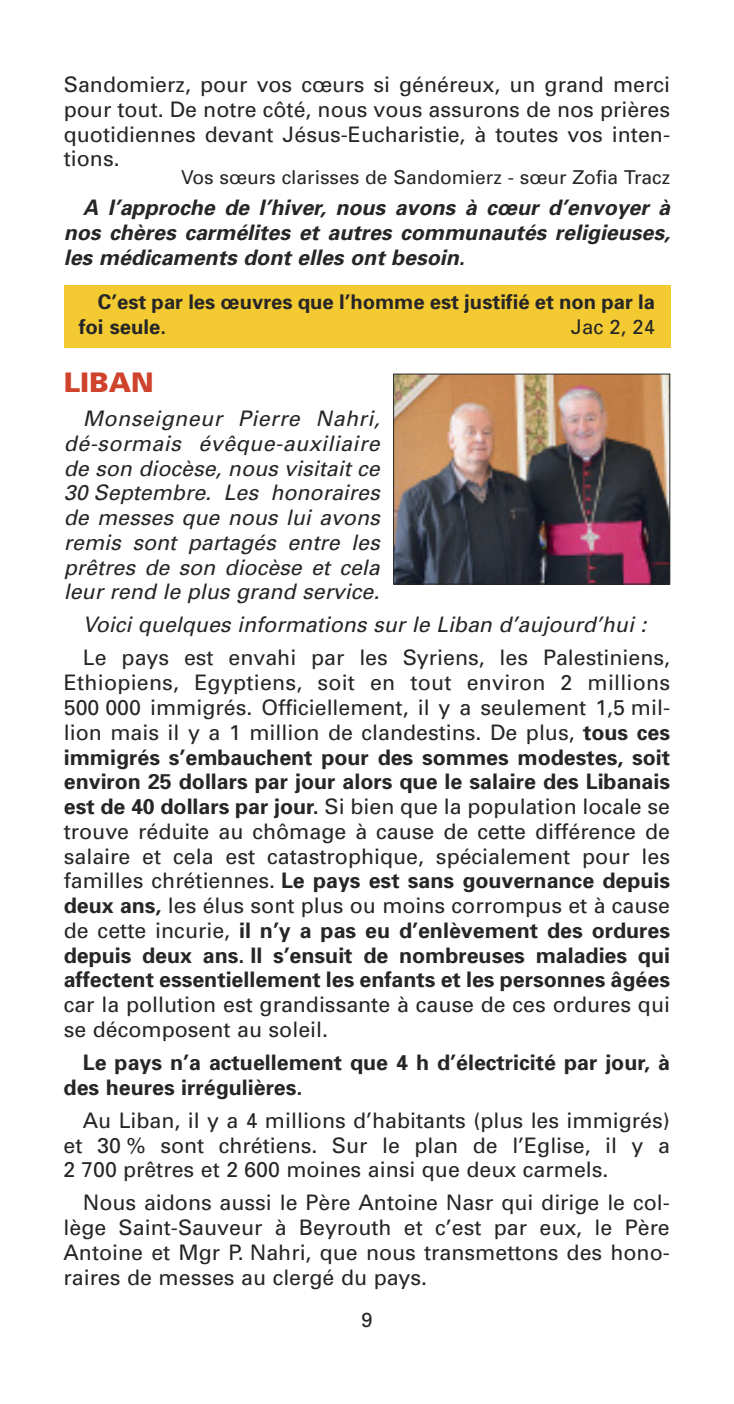
<style>
.page{position:relative;width:734px;height:1404px;background:#fff}
.page>*{position:absolute;margin:0;border:0;box-sizing:border-box;transform-origin:0 0}
.t1{font:900 27px "Univers";color:#cf422b}
.t2{font:21.38px/24.8px "Univers";color:#272627;text-align:justify}
.t3{font:italic 21.38px/24.8px "Univers";color:#272627;text-align:justify}
.t4{font:italic 700 21.38px/24.8px "Univers";color:#272627;text-align:justify}
.t5{font:700 21.38px/24.8px "Univers";color:#272627}
.t6{font:700 20.25px/24.3px "Univers";color:#272627}
.t7{font:20.25px "Univers";color:#272627}
.t8{font:19.12px "Univers";color:#272627}
.s1{font-weight:700}
</style>
<div class="page">
<div style="left:64px;top:286px;width:606px;height:62px;background:#f3ca32"></div>
<img style="left:395px;top:375px;width:273px;height:207px">
<div style="left:393px;top:373px;width:277px;height:211px;border:1px solid #272627"></div>
<p class="t2" style="left:64px;top:74px;width:607px">Sandomierz, pour vos cœurs si généreux, un grand merci pour tout. De notre côté, nous vous assurons de nos prières quotidiennes devant Jésus-Eucharistie, à toutes vos inten&shy;tions.</p>
<p class="t8" style="left:181px;top:170px;width:490px">Vos sœurs clarisses de Sandomierz - sœur Zofia Tracz</p>
<p class="t4" style="left:64px;top:197px;width:607px;text-indent:19px">A l’approche de l’hiver, nous avons à cœur d’envoyer à nos chères carmélites et autres communautés religieuses, les médicaments dont elles ont besoin.</p>
<p class="t6" style="left:79px;top:292px;width:577px;text-indent:19px">C’est par les œuvres que l’homme est justifié et non par la foi seule.</p>
<p class="t7" style="left:570px;top:319px;width:86px">Jac 2, 24</p>
<p class="t1" style="left:64px;top:372px;width:91px">LIBAN</p>
<p class="t3" style="left:64px;top:408px;width:317px;text-indent:19px">Monseigneur Pierre Nahri, dé-sormais évêque-auxiliaire de son diocèse, nous visitait ce 30 Septembre. Les honoraires de messes que nous lui avons remis sont partagés entre les prêtres de son diocèse et cela leur rend le plus grand service.</p>
<p class="t3" style="left:83px;top:614px;width:565px">Voici quelques informations sur le Liban d’aujourd’hui :</p>
<p class="t2" style="left:64px;top:647px;width:608px;text-indent:19px">Le pays est envahi par les Syriens, les Palestiniens, Ethiopiens, Egyptiens, soit en tout environ 2 millions 500 000 immigrés. Officiellement, il y a seulement 1,5 mil&shy;lion mais il y a 1 million de clandestins. De plus, <span class="s1">tous ces immigrés s’embauchent pour des sommes modestes, soit environ 25 dollars par jour alors que le salaire des Libanais est de 40 dollars par jour.</span> Si bien que la population locale se trouve réduite au chômage à cause de cette différence de salaire et cela est catastrophique, spécialement pour les familles chrétiennes. <span class="s1">Le pays est sans gouvernance depuis deux ans,</span> les élus sont plus ou moins corrompus et à cause de cette incurie, <span class="s1">il n’y a pas eu d’enlèvement des ordures depuis deux ans. Il s’ensuit de nombreuses maladies qui affectent essentiellement les enfants et les personnes âgées</span></p>
<p class="t2" style="left:64px;top:994px;width:607px">car la pollution est grandissante à cause de ces ordures qui se décomposent au soleil.</p>
<p class="t5" style="left:64px;top:1051px;width:607px;text-indent:19px">Le pays n’a actuellement que 4 h d’électricité par jour, à des heures irrégulières.</p>
<p class="t2" style="left:64px;top:1109px;width:607px;text-indent:19px">Au Liban, il y a 4 millions d’habitants (plus les immigrés) et 30 % sont chrétiens. Sur le plan de l’Eglise, il y a 2 700 prêtres et 2 600 moines ainsi que deux carmels.</p>
<p class="t2" style="left:63px;top:1192px;width:607px;text-indent:19px">Nous aidons aussi le Père Antoine Nasr qui dirige le col&shy;lège Saint-Sauveur à Beyrouth et c’est par eux, le Père Antoine et Mgr P. Nahri, que nous transmettons des hono&shy;raires de messes au clergé du pays.</p>
<p class="t7" style="left:361px;top:1312px;width:13px">9</p>
</div>
